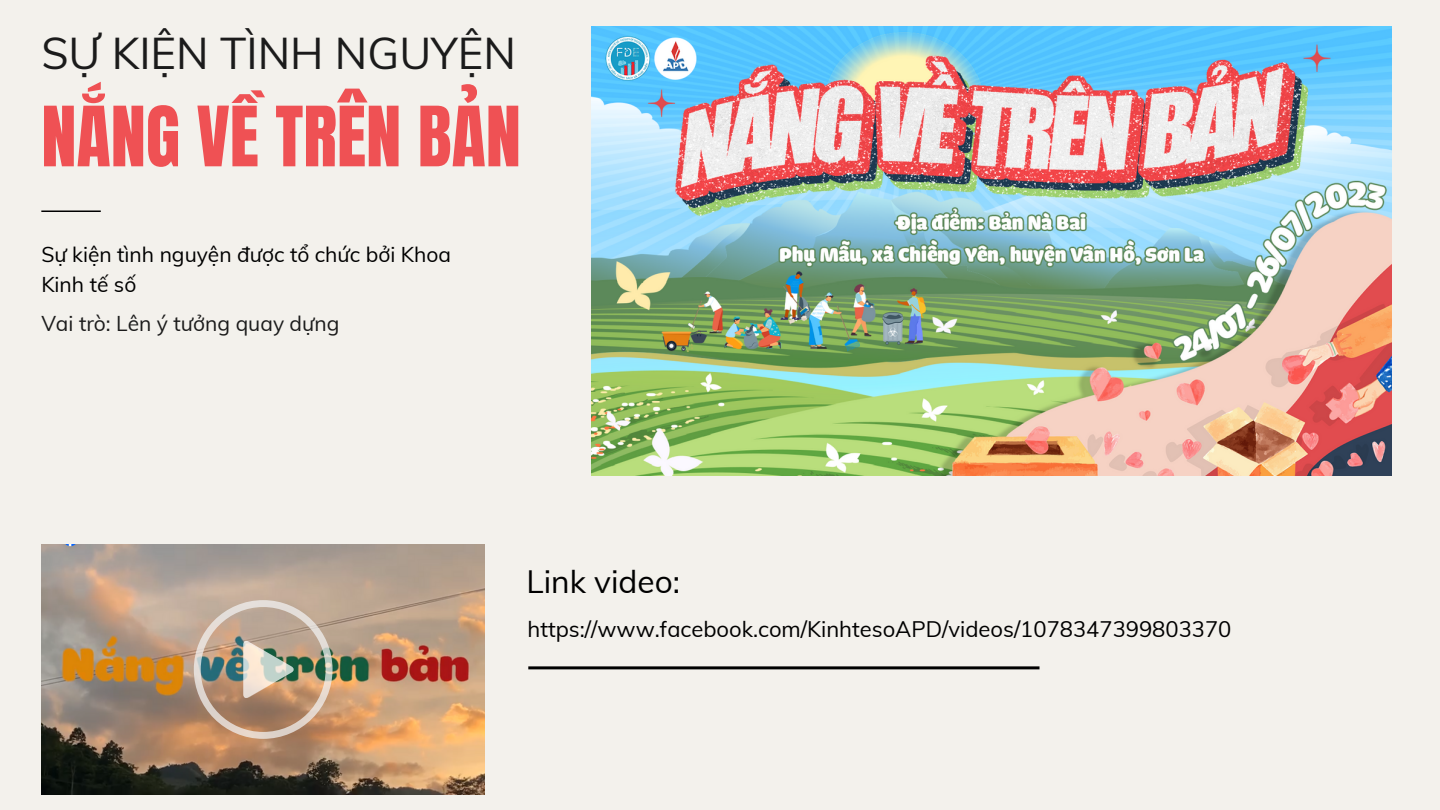
<style>
.page{position:relative;width:1440px;height:810px;background:#f3f1ec}
.page>*{position:absolute;margin:0;border:0;box-sizing:border-box;transform-origin:0 0}
.t1{font:70.6px "Anton";color:#ef5154}
.t2{font:43.6px "Muli";color:#1b1b1b}
.t3{font:31.6px "Muli";color:#000}
.t4{font:22px "Muli";color:#000}
.t5{font:21px/29.2px "Muli";color:#000}
.t6{font:21px "Muli";color:#1b1b1b}
</style>
<div class="page">
<hr style="left:41px;top:211px;width:60px;height:1px;background:#000">
<img style="left:591px;top:27px;width:801px;height:449px">
<img style="left:41px;top:544px;width:444px;height:250px">
<svg style="left:194px;top:600px;width:139px;height:139px;background:#b6a18b"></svg>
<hr style="left:528px;top:666px;width:512px;height:3px;background:#000">
<p class="t2" style="left:41px;top:25px;width:476px">SỰ KIỆN TÌNH NGUYỆN</p>
<p class="t1" style="left:41px;top:86px;width:481px">NẮNG VỀ TRÊN BẢN</p>
<p class="t5" style="left:41px;top:240px;width:411px">Sự kiện tình nguyện được tổ chức bởi Khoa<br>Kinh tế số</p>
<h2 class="t6" style="left:41px;top:310px;width:300px">Vai trò: Lên ý tưởng quay dựng</h2>
<p class="t3" style="left:527px;top:561px;width:155px">Link video:</p>
<p class="t4" style="left:528px;top:615px;width:705px">https://www.facebook.com/KinhtesoAPD/videos/1078347399803370</p>
</div>
